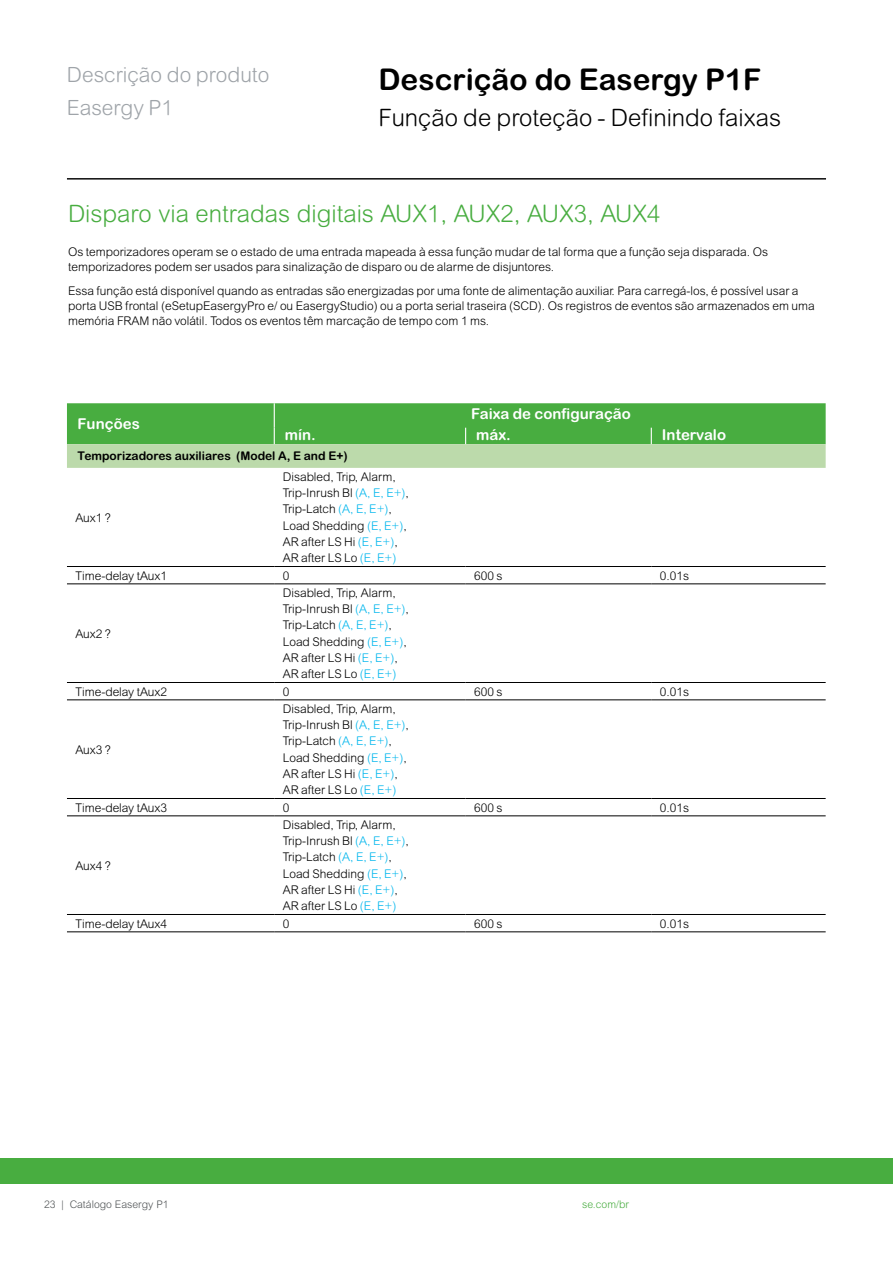
<style>
.page{position:relative;width:893px;height:1263px;background:#fff}
.page>*{position:absolute;margin:0;border:0;box-sizing:border-box;transform-origin:0 0}
.t1{font:700 30px "Arial Rounded MT Pro";color:#000}
.t2{font:300 24px "Arial Rounded MT Pro";color:#48ad40}
.t3{font:300 24px "Arial Rounded MT Pro";color:#000}
.t4{font:300 21px/32.5px "Arial Rounded MT Pro";color:#9fa4a9}
.t5{font:700 15px "Arial Rounded MT Pro";color:#fff}
.t6{font:300 12px/16.2px "Arial Rounded MT Pro";color:#000}
.t7{font:700 12px "Arial Rounded MT Pro";color:#000}
.t8{font:300 10.5px "Arial Rounded MT Pro";color:#505456}
.t9{font:300 10.5px "Arial Rounded MT Pro";color:#48ad40}
.s1{color:#00b6ed}
</style>
<div class="page">
<div style="left:0;top:1158px;width:893px;height:25px;background:#48ad40"></div>
<hr style="left:67px;top:179px;width:759px;height:1px;background:#000">
<hr style="left:67px;top:566px;width:207px;height:1px;background:#000">
<hr style="left:274px;top:566px;width:192px;height:1px;background:#000">
<hr style="left:466px;top:566px;width:185px;height:1px;background:#000">
<hr style="left:651px;top:566px;width:175px;height:1px;background:#000">
<hr style="left:67px;top:584px;width:207px;height:1px;background:#000">
<hr style="left:274px;top:584px;width:192px;height:1px;background:#000">
<hr style="left:466px;top:584px;width:185px;height:1px;background:#000">
<hr style="left:651px;top:584px;width:175px;height:1px;background:#000">
<hr style="left:67px;top:682px;width:207px;height:1px;background:#000">
<hr style="left:274px;top:682px;width:192px;height:1px;background:#000">
<hr style="left:466px;top:682px;width:185px;height:1px;background:#000">
<hr style="left:651px;top:682px;width:175px;height:1px;background:#000">
<hr style="left:67px;top:700px;width:207px;height:1px;background:#000">
<hr style="left:274px;top:700px;width:192px;height:1px;background:#000">
<hr style="left:466px;top:700px;width:185px;height:1px;background:#000">
<hr style="left:651px;top:700px;width:175px;height:1px;background:#000">
<hr style="left:67px;top:798px;width:207px;height:1px;background:#000">
<hr style="left:274px;top:798px;width:192px;height:1px;background:#000">
<hr style="left:466px;top:798px;width:185px;height:1px;background:#000">
<hr style="left:651px;top:798px;width:175px;height:1px;background:#000">
<hr style="left:67px;top:815px;width:207px;height:1px;background:#000">
<hr style="left:274px;top:815px;width:192px;height:1px;background:#000">
<hr style="left:466px;top:815px;width:185px;height:1px;background:#000">
<hr style="left:651px;top:815px;width:175px;height:1px;background:#000">
<svg style="left:67px;top:403px;width:759px;height:65px;background:#74be69"></svg>
<hr style="left:67px;top:914px;width:207px;height:1px;background:#000">
<hr style="left:274px;top:914px;width:192px;height:1px;background:#000">
<hr style="left:466px;top:914px;width:185px;height:1px;background:#000">
<hr style="left:651px;top:914px;width:175px;height:1px;background:#000">
<hr style="left:67px;top:931px;width:207px;height:1px;background:#000">
<hr style="left:274px;top:931px;width:192px;height:1px;background:#000">
<hr style="left:466px;top:931px;width:185px;height:1px;background:#000">
<hr style="left:651px;top:931px;width:175px;height:1px;background:#000">
<h3 class="t4" style="left:67px;top:60px;width:204px">Descrição do produto<br>Easergy P1</h3>
<h1 class="t1" style="left:378px;top:61px;width:384px">Descrição do Easergy P1F</h1>
<h2 class="t3" style="left:378px;top:103px;width:404px">Função de proteção - Definindo faixas</h2>
<h2 class="t2" style="left:68px;top:199px;width:594px">Disparo via entradas digitais AUX1, AUX2, AUX3, AUX4</h2>
<p class="t6" style="left:68px;top:245px;width:702px;line-height:15px">Os temporizadores operam se o estado de uma entrada mapeada à essa função mudar de tal forma que a função seja disparada. Os temporizadores podem ser usados para sinalização de disparo ou de alarme de disjuntores.</p>
<p class="t6" style="left:68px;top:283px;width:748px;line-height:15px">Essa função está disponível quando as entradas são energizadas por uma fonte de alimentação auxiliar. Para carregá-los, é possível usar a porta USB frontal (eSetupEasergyPro e/ ou EasergyStudio) ou a porta serial traseira (SCD). Os registros de eventos são armazenados em uma memória FRAM não volátil. Todos os eventos têm marcação de tempo com 1 ms.</p>
<p class="t5" style="left:471px;top:405px;width:161px">Faixa de configuração</p>
<p class="t5" style="left:78px;top:415px;width:64px">Funções</p>
<p class="t5" style="left:285px;top:425px;width:33px">mín.</p>
<p class="t5" style="left:476px;top:425px;width:36px">máx.</p>
<p class="t5" style="left:662px;top:425px;width:66px">Intervalo</p>
<p class="t7" style="left:78px;top:449px;width:272px">Temporizadores auxiliares (Model A, E and E+)</p>
<p class="t6" style="left:75px;top:510px;width:37px">Aux1 ?</p>
<p class="t6" style="left:283px;top:469px;width:128px">Disabled, Trip, Alarm,<br>Trip-Inrush Bl <span class="s1">(A, E, E+)</span>,<br>Trip-Latch <span class="s1">(A, E, E+)</span>,<br>Load Shedding <span class="s1">(E, E+)</span>,<br>AR after LS Hi <span class="s1">(E, E+)</span>,<br>AR after LS Lo <span class="s1">(E, E+)</span></p>
<p class="t6" style="left:75px;top:568px;width:93px">Time-delay tAux1</p>
<p class="t6" style="left:283px;top:568px;width:8px">0</p>
<p class="t6" style="left:474px;top:568px;width:30px">600 s</p>
<p class="t6" style="left:660px;top:568px;width:31px">0.01s</p>
<p class="t6" style="left:75px;top:626px;width:37px">Aux2 ?</p>
<p class="t6" style="left:283px;top:585px;width:128px">Disabled, Trip, Alarm,<br>Trip-Inrush Bl <span class="s1">(A, E, E+)</span>,<br>Trip-Latch <span class="s1">(A, E, E+)</span>,<br>Load Shedding <span class="s1">(E, E+)</span>,<br>AR after LS Hi <span class="s1">(E, E+)</span>,<br>AR after LS Lo <span class="s1">(E, E+)</span></p>
<p class="t6" style="left:75px;top:684px;width:93px">Time-delay tAux2</p>
<p class="t6" style="left:283px;top:684px;width:8px">0</p>
<p class="t6" style="left:474px;top:684px;width:30px">600 s</p>
<p class="t6" style="left:660px;top:684px;width:31px">0.01s</p>
<p class="t6" style="left:75px;top:742px;width:37px">Aux3 ?</p>
<p class="t6" style="left:283px;top:701px;width:128px">Disabled, Trip, Alarm,<br>Trip-Inrush Bl <span class="s1">(A, E, E+)</span>,<br>Trip-Latch <span class="s1">(A, E, E+)</span>,<br>Load Shedding <span class="s1">(E, E+)</span>,<br>AR after LS Hi <span class="s1">(E, E+)</span>,<br>AR after LS Lo <span class="s1">(E, E+)</span></p>
<p class="t6" style="left:75px;top:800px;width:93px">Time-delay tAux3</p>
<p class="t6" style="left:283px;top:800px;width:8px">0</p>
<p class="t6" style="left:474px;top:800px;width:30px">600 s</p>
<p class="t6" style="left:660px;top:800px;width:31px">0.01s</p>
<p class="t6" style="left:75px;top:858px;width:37px">Aux4 ?</p>
<p class="t6" style="left:283px;top:817px;width:128px">Disabled, Trip, Alarm,<br>Trip-Inrush Bl <span class="s1">(A, E, E+)</span>,<br>Trip-Latch <span class="s1">(A, E, E+)</span>,<br>Load Shedding <span class="s1">(E, E+)</span>,<br>AR after LS Hi <span class="s1">(E, E+)</span>,<br>AR after LS Lo <span class="s1">(E, E+)</span></p>
<p class="t6" style="left:75px;top:916px;width:93px">Time-delay tAux4</p>
<p class="t6" style="left:283px;top:916px;width:8px">0</p>
<p class="t6" style="left:474px;top:916px;width:30px">600 s</p>
<p class="t6" style="left:660px;top:916px;width:31px">0.01s</p>
<p class="t8" style="left:44px;top:1198px;width:126px">23 | Catálogo Easergy P1</p>
<p class="t9" style="left:582px;top:1198px;width:48px">se.com/br</p>
</div>
